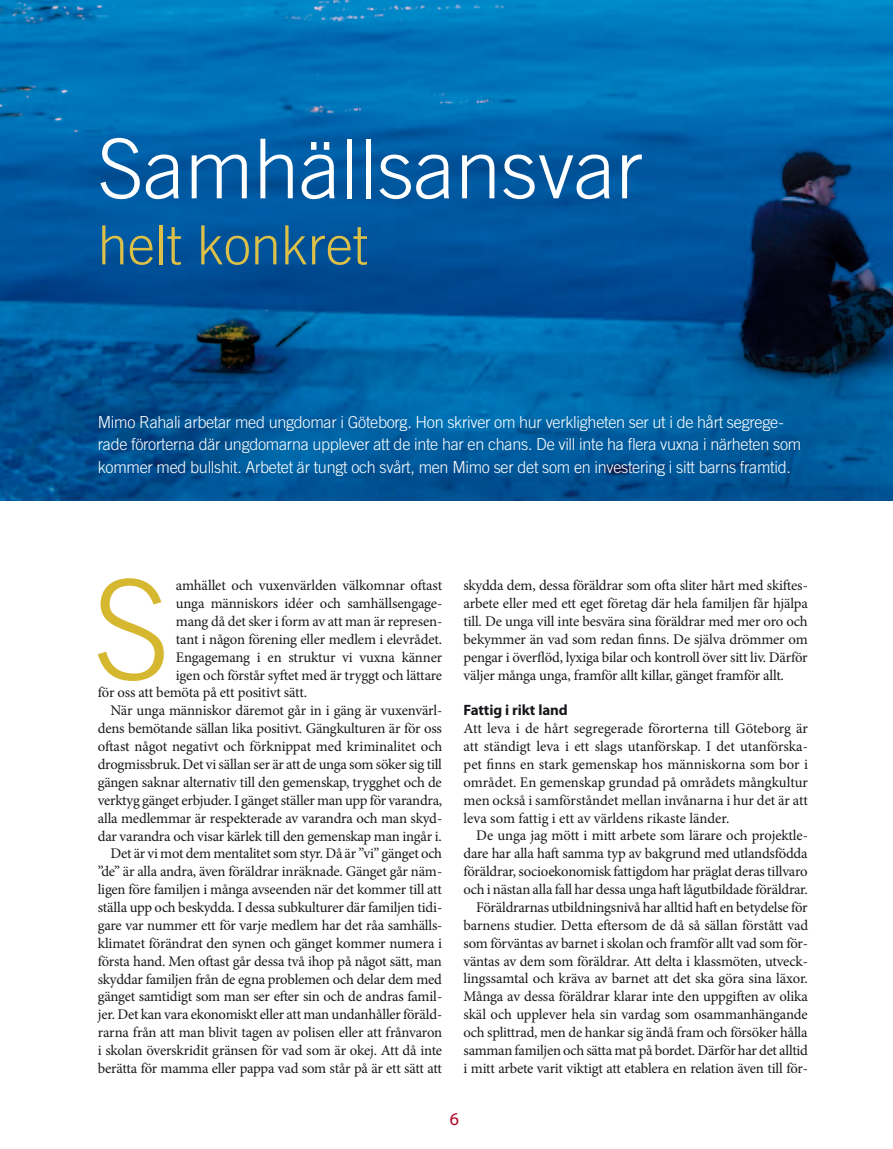
<style>
.page{position:relative;width:893px;height:1149px;background:#fff}
.page>*{position:absolute;margin:0;border:0;box-sizing:border-box;transform-origin:0 0}
.t1{font:300 138.3px "Trade Gothic";color:#d6b830}
.t2{font:300 82.5px "Trade Gothic";color:#fff}
.t3{font:300 54px "Trade Gothic";color:#dcc048}
.t4{font:18px "Myriad Pro";color:#b00427}
.t5{font:300 16.5px/22.5px "Trade Gothic";letter-spacing:-.02em;color:#fff}
.t6{font:700 15px "Myriad Pro";letter-spacing:-.005em;color:#1a171c}
.t7{font:14.7px/17.9px "Minion Pro";letter-spacing:-.015em;color:#1a171c;text-align:justify}
</style>
<div class="page">
<img style="left:0;top:0;width:893px;height:500px">
<h2 class="t2" style="left:98px;top:120px;width:547px">Samhällsansvar</h2>
<h3 class="t3" style="left:98px;top:213px;width:272px">helt konkret</h3>
<p class="t5" style="left:98px;top:410px;width:705px">Mimo Rahali arbetar med ungdomar i Göteborg. Hon skriver om hur verkligheten ser ut i de hårt segrege&shy;rade förorterna där ungdomarna upplever att de inte har en chans. De vill inte ha flera vuxna i närheten som kommer med bullshit. Arbetet är tungt och svårt, men Mimo ser det som en investering i sitt barns framtid.</p>
<h1 class="t1" style="left:93px;top:548px;width:78px">S</h1>
<p class="t7" style="left:176px;top:576px;width:268px">amhället och vuxenvärlden välkomnar oftast</p>
<p class="t7" style="left:176px;top:594px;width:268px">unga människors idéer och samhällsengage-</p>
<p class="t7" style="left:176px;top:612px;width:268px">mang då det sker i form av att man är represen-</p>
<p class="t7" style="left:176px;top:630px;width:268px">tant i någon förening eller medlem i elevrådet.</p>
<p class="t7" style="left:176px;top:648px;width:268px">Engagemang i en struktur vi vuxna känner</p>
<p class="t7" style="left:176px;top:666px;width:268px">igen och förstår syftet med är tryggt och lättare</p>
<p class="t7" style="left:98px;top:683px;width:211px">för oss att bemöta på ett positivt sätt.</p>
<p class="t7" style="left:111px;top:701px;width:333px">När unga människor däremot går in i gäng är vuxenvärl-</p>
<p class="t7" style="left:98px;top:719px;width:346px">dens bemötande sällan lika positivt. Gängkulturen är för oss</p>
<p class="t7" style="left:98px;top:737px;width:346px">oftast något negativt och förknippat med kriminalitet och</p>
<p class="t7" style="left:98px;top:755px;width:346px">drogmissbruk. Det vi sällan ser är att de unga som söker sig till</p>
<p class="t7" style="left:98px;top:773px;width:346px">gängen saknar alternativ till den gemenskap, trygghet och de</p>
<p class="t7" style="left:98px;top:791px;width:346px">verktyg gänget erbjuder. I gänget ställer man upp för varandra,</p>
<p class="t7" style="left:98px;top:808px;width:346px">alla medlemmar är respekterade av varandra och man skyd-</p>
<p class="t7" style="left:98px;top:826px;width:346px">dar varandra och visar kärlek till den gemenskap man ingår i.</p>
<p class="t7" style="left:111px;top:844px;width:333px">Det är vi mot dem mentalitet som styr. Då är ”vi” gänget och</p>
<p class="t7" style="left:98px;top:862px;width:346px">”de” är alla andra, även föräldrar inräknade. Gänget går näm-</p>
<p class="t7" style="left:98px;top:880px;width:346px">ligen före familjen i många avseenden när det kommer till att</p>
<p class="t7" style="left:98px;top:898px;width:346px">ställa upp och beskydda. I dessa subkulturer där familjen tidi-</p>
<p class="t7" style="left:98px;top:916px;width:346px">gare var nummer ett för varje medlem har det råa samhälls-</p>
<p class="t7" style="left:98px;top:933px;width:346px">klimatet förändrat den synen och gänget kommer numera i</p>
<p class="t7" style="left:98px;top:951px;width:346px">första hand. Men oftast går dessa två ihop på något sätt, man</p>
<p class="t7" style="left:98px;top:969px;width:346px">skyddar familjen från de egna problemen och delar dem med</p>
<p class="t7" style="left:98px;top:987px;width:346px">gänget samtidigt som man ser efter sin och de andras famil-</p>
<p class="t7" style="left:98px;top:1005px;width:346px">jer. Det kan vara ekonomiskt eller att man undanhåller föräld-</p>
<p class="t7" style="left:98px;top:1023px;width:346px">rarna från att man blivit tagen av polisen eller att frånvaron</p>
<p class="t7" style="left:98px;top:1041px;width:346px">i skolan överskridit gränsen för vad som är okej. Att då inte</p>
<p class="t7" style="left:98px;top:1058px;width:346px">berätta för mamma eller pappa vad som står på är ett sätt att</p>
<p class="t7" style="left:463px;top:576px;width:346px">skydda dem, dessa föräldrar som ofta sliter hårt med skiftes&shy;arbete eller med ett eget företag där hela familjen får hjälpa till. De unga vill inte besvära sina föräldrar med mer oro och bekymmer än vad som redan finns. De själva drömmer om pengar i överflöd, lyxiga bilar och kontroll över sitt liv. Därför väljer många unga, framför allt killar, gänget framför allt.</p>
<p class="t6" style="left:463px;top:700px;width:106px">Fattig i rikt land</p>
<p class="t7" style="left:463px;top:719px;width:346px">Att leva i de hårt segregerade förorterna till Göteborg är att ständigt leva i ett slags utanförskap. I det utanförska&shy;pet finns en stark gemenskap hos människorna som bor i området. En gemenskap grundad på områdets mångkultur men också i samförståndet mellan invånarna i hur det är att leva som fattig i ett av världens rikaste länder.</p>
<p class="t7" style="left:463px;top:826px;width:346px;text-align:right">De unga jag mött i mitt arbete som lärare och projektle&shy;dare har alla haft samma typ av bakgrund med utlandsfödda föräldrar, socioekonomisk fattigdom har präglat deras tillvaro och i nästan alla fall har dessa unga haft lågutbildade föräldrar.<br>Föräldrarnas utbildningsnivå har alltid haft en betydelse för barnens studier. Detta eftersom de då så sällan förstått vad som förväntas av barnet i skolan och framför allt vad som för&shy;väntas av dem som föräldrar. Att delta i klassmöten, utveck&shy;lingssamtal och kräva av barnet att det ska göra sina läxor.<br>Många av dessa föräldrar klarar inte den uppgiften av olika skäl och upplever hela sin vardag som osammanhängande och splittrad, men de hankar sig ändå fram och försöker hålla samman familjen och sätta mat på bordet. Därför har det alltid i mitt arbete varit viktigt att etablera en relation även till för-</p>
<p class="t4" style="left:450px;top:1107px;width:11px">6</p>
</div>
